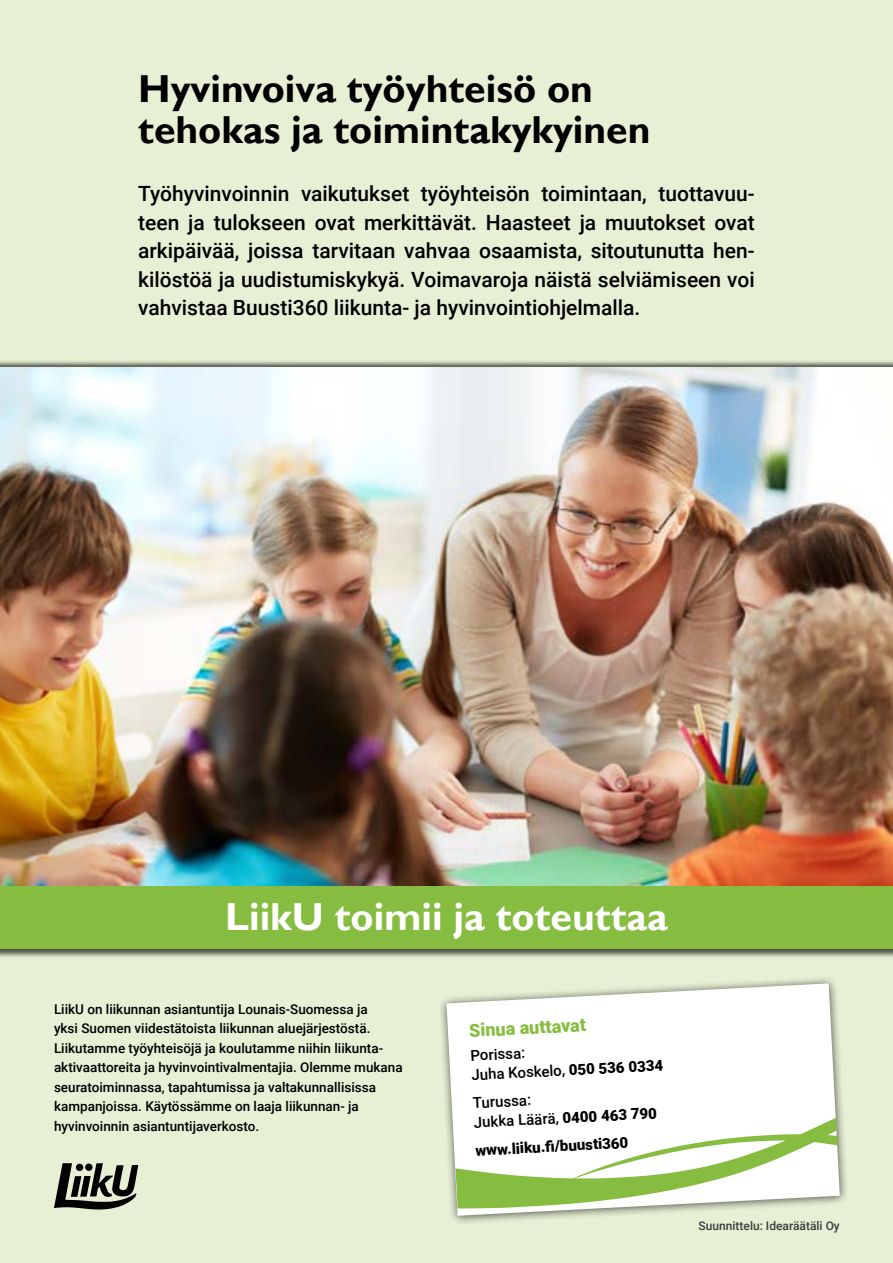
<style>
.page{position:relative;width:893px;height:1263px;background:#e7f0d5}
.page>*{position:absolute;margin:0;border:0;box-sizing:border-box;transform-origin:0 0}
.t1{font:700 39px/40.5px "Gill Sans";color:#000}
.t2{font:700 39px "Gill Sans";color:#fff}
.t3{font:500 21px/28.5px "Roboto";color:#000;text-align:justify}
.t4{font:900 18px "Roboto";color:#86bd40}
.t5{font:500 15px/19.5px "Roboto";color:#000}
.t6{font:900 15px "Roboto";color:#000}
.t7{font:500 13.5px/19.5px "Roboto";color:#000}
.t8{font:500 12px "Roboto";color:#3c3c3b}
.s1{font-weight:900}
</style>
<div class="page">
<div style="left:0;top:885px;width:893px;height:72px;background:#000;opacity:.66"></div>
<div style="left:0;top:885px;width:893px;height:64px;background:#86bd40"></div>
<img style="left:0;top:368px;width:893px;height:517px">
<svg style="left:54px;top:1163px;width:84px;height:46px"></svg>
<div style="left:85px;top:1163px;width:8px;height:8px;background:#000;border-radius:50%"></div>
<div style="left:76px;top:1164px;width:7px;height:7px;background:#000;border-radius:50%"></div>
<div style="left:437px;top:974px;width:411px;height:250px;background:#000;opacity:.66"></div>
<svg style="left:446px;top:983px;width:394px;height:233px;background:#f7f8f4"></svg>
<svg style="left:455px;top:1118px;width:382px;height:90px;background:#daeac7"></svg>
<h1 class="t1" style="left:138px;top:70px;width:514px">Hyvinvoiva työyhteisö on tehokas ja toimintakykyinen</h1>
<p class="t3" style="left:138px;top:178px;width:618px">Työhyvinvoinnin vaikutukset työyhteisön toimintaan, tuottavuu&shy;teen ja tulokseen ovat merkittävät. Haasteet ja muutokset ovat arkipäivää, joissa tarvitaan vahvaa osaamista, sitoutunutta hen&shy;kilöstöä ja uudistumiskykyä. Voimavaroja näistä selviämiseen voi vahvistaa Buusti360 liikunta- ja hyvinvointiohjelmalla.</p>
<h1 class="t2" style="left:225px;top:894px;width:444px">LiikU toimii ja toteuttaa</h1>
<p class="t7" style="left:54px;top:999px;width:350px">LiikU on liikunnan asiantuntija Lounais-Suomessa ja<br>yksi Suomen viidestätoista liikunnan aluejärjestöstä.<br>Liikutamme työyhteisöjä ja koulutamme niihin liikunta&shy;aktivaattoreita ja hyvinvointivalmentajia. Olemme mukana seuratoiminnassa, tapahtumissa ja valtakunnallisissa kampanjoissa. Käytössämme on laaja liikunnan- ja hyvinvoinnin asiantuntijaverkosto.</p>
<h3 class="t4" style="left:469px;top:1018px;width:118px;rotate:-3deg">Sinua auttavat</h3>
<p class="t5" style="left:470px;top:1045px;width:193px;rotate:-3deg">Porissa:<br>Juha Koskelo, <span class="s1">050 536 0334</span></p>
<p class="t5" style="left:472px;top:1092px;width:185px;rotate:-3deg">Turussa:<br>Jukka Läärä, <span class="s1">0400 463 790</span></p>
<p class="t6" style="left:475px;top:1140px;width:155px;rotate:-3deg">www.liiku.fi /buusti360</p>
<p class="t8" style="left:699px;top:1218px;width:143px">Suunnittelu: Idearäätäli Oy</p>
</div>
